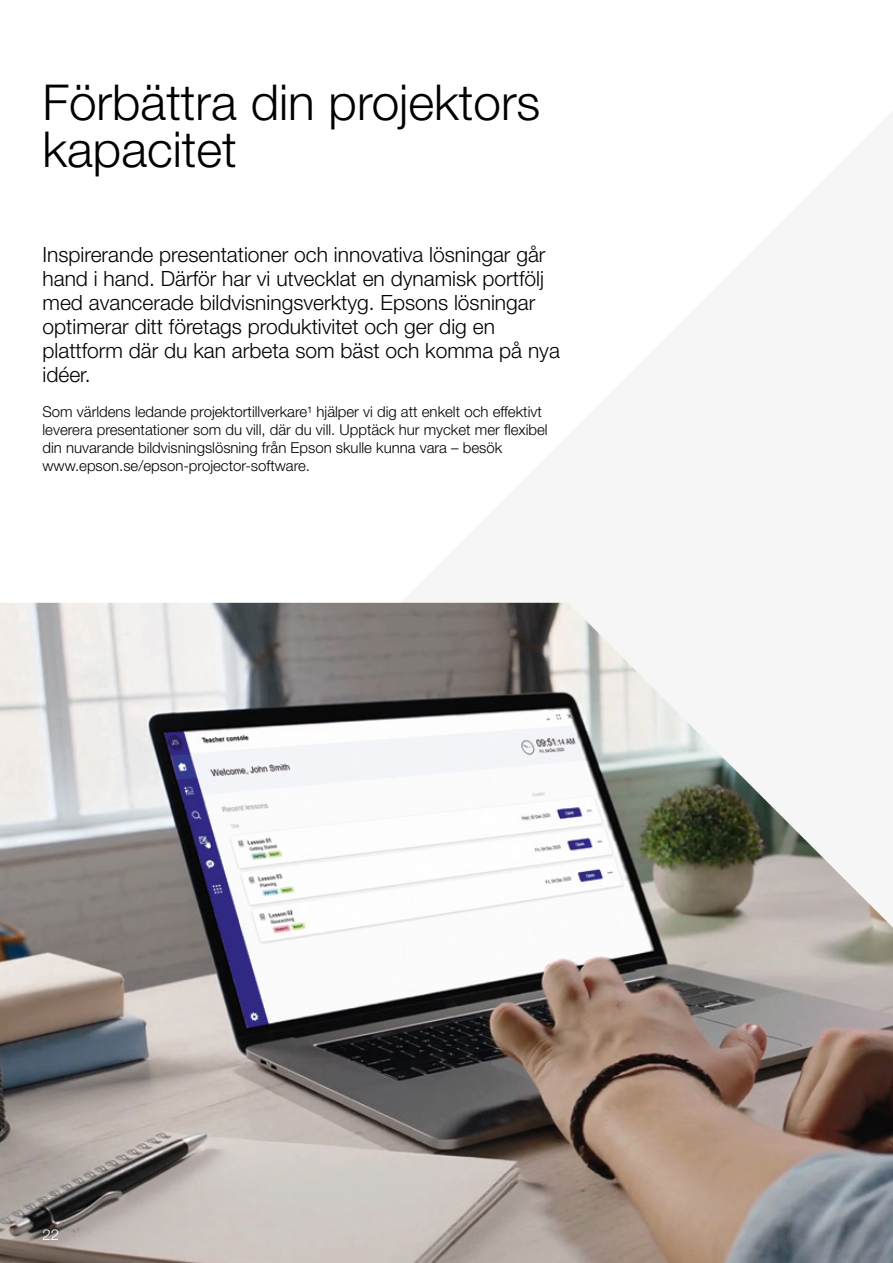
<style>
.page{position:relative;width:893px;height:1263px;background:#fff}
.page>*{position:absolute;margin:0;border:0;box-sizing:border-box;transform-origin:0 0}
.t1{font:300 49.5px/46.5px "Helvetica Neue LT Pro";color:#000}
.t2{font:300 21px/24px "Helvetica Neue LT Pro";color:#000}
.Brochure_Body_Copy{font:300 15px/18px "Helvetica Neue LT Pro";color:#000}
.t3{font:300 15px "Helvetica Neue LT Pro";color:#fff}
</style>
<div class="page">
<img style="left:0;top:603px;width:893px;height:660px">
<p class="t1" style="left:43px;top:78px;width:499px">Förbättra din projektors kapacitet</p>
<p class="t2" style="left:43px;top:242px;width:519px">Inspirerande presentationer och innovativa lösningar går hand i hand. Därför har vi utvecklat en dynamisk portfölj med avancerade bildvisningsverktyg. Epsons lösningar optimerar ditt företags produktivitet och ger dig en plattform där du kan arbeta som bäst och komma på nya idéer.</p>
<p class="Brochure_Body_Copy" style="left:43px;top:402px;width:507px">Som världens ledande projektortillverkare¹ hjälper vi dig att enkelt och effektivt leverera presentationer som du vill, där du vill. Upptäck hur mycket mer flexibel din nuvarande bildvisningslösning från Epson skulle kunna vara – besök www.epson.se/epson-projector-software.</p>
<p class="t3" style="left:43px;top:1225px;width:18px">22</p>
</div>
